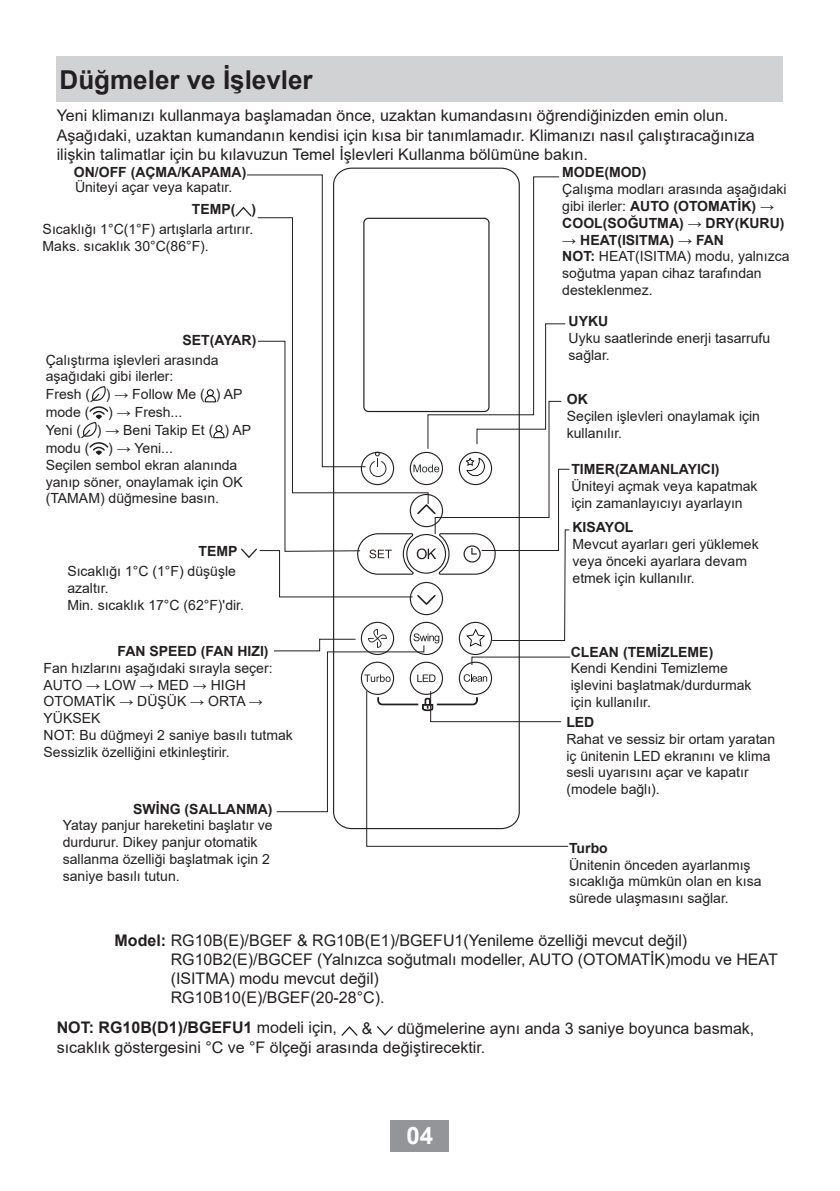
<style>
.page{position:relative;width:840px;height:1191px;background:#fff}
.page>*{position:absolute;margin:0;border:0;box-sizing:border-box;transform-origin:0 0}
.t1{font:700 26px "Arial";color:#231f20}
.t2{font:700 24px "Arial";color:#fff}
.t3{font:16px/19.2px "Arial";color:#231f20}
.t4{font:700 16px "Arial";color:#231f20}
.t5{font:14px/16.8px "Arial";color:#231f20}
.t6{font:700 14px "Arial";color:#231f20}
.s1{font-weight:700}
.s2{font-weight:400}
</style>
<div class="page">
<div style="left:390px;top:1120px;width:59px;height:31px;background:#939598"></div>
<div style="left:57px;top:57px;width:725px;height:45px;background:#d1d2d4"></div>
<svg style="left:235px;top:207px;width:12px;height:9px"></svg>
<svg style="left:205px;top:389px;width:11px;height:13px"></svg>
<svg style="left:213px;top:425px;width:11px;height:13px"></svg>
<svg style="left:81px;top:386px;width:28px;height:69px"></svg>
<svg style="left:241px;top:548px;width:6px;height:8px"></svg>
<svg style="left:247px;top:174px;width:323px;height:672px"></svg>
<div style="left:333px;top:168px;width:186px;height:661px;border:1px solid #231f20;border-radius:17px"></div>
<div style="left:363px;top:218px;width:126px;height:194px;border:1px solid #231f20;border-radius:5px"></div>
<svg style="left:355px;top:451px;width:141px;height:260px"></svg>
<svg style="left:341px;top:1026px;width:16px;height:9px"></svg>
<svg style="left:377px;top:1026px;width:16px;height:9px"></svg>
<h1 class="t1" style="left:59px;top:62px;width:254px">Düğmeler ve İşlevler</h1>
<p class="t3" style="left:57px;top:106px;width:699px">Yeni klimanızı kullanmaya başlamadan önce, uzaktan kumandasını öğrendiğinizden emin olun.<br>Aşağıdaki, uzaktan kumandanın kendisi için kısa bir tanımlamadır. Klimanızı nasıl çalıştıracağınıza ilişkin talimatlar için bu kılavuzun Temel İşlevleri Kullanma bölümüne bakın.</p>
<p class="t5" style="left:75px;top:179px;width:159px">Üniteyi açar veya kapatır.</p>
<p class="t6" style="left:192px;top:200px;width:66px">TEMP( )</p>
<p class="t6" style="left:562px;top:163px;width:85px">MODE(MOD)</p>
<p class="t5" style="left:562px;top:181px;width:226px">Çalışma modları arasında aşağıdaki gibi ilerler: <span class="s1">AUTO (OTOMATİK) →<br>COOL(SOĞUTMA) → DRY(KURU)</span></p>
<p class="t5" style="left:562px;top:231px;width:228px"><span class="s1">→ HEAT(ISITMA) → FAN<br>NOT:</span> HEAT(ISITMA) modu, yalnızca soğutma yapan cihaz tarafından desteklenmez.</p>
<p class="t6" style="left:74px;top:163px;width:174px">ON/OFF (AÇMA/KAPAMA)</p>
<p class="t5" style="left:43px;top:221px;width:212px">Sıcaklığı 1°C(1°F) artışlarla artırır.<br>Maks. sıcaklık 30°C(86°F).</p>
<p class="t6" style="left:182px;top:331px;width:75px">SET(AYAR)</p>
<p class="t5" style="left:46px;top:351px;width:198px;line-height:17.6px">Çalıştırma işlevleri arasında aşağıdaki gibi ilerler:<br>Fresh ( ) → Follow Me ( ) AP mode (</p>
<p class="t5" style="left:46px;top:403px;width:207px;line-height:18px;text-indent:62px">) → Fresh...<br>Yeni ( ) → Beni Takip Et ( ) AP modu (</p>
<p class="t5" style="left:46px;top:439px;width:198px;text-indent:62px">) → Yeni...<br>Seçilen sembol ekran alanında yanıp söner, onaylamak için OK (TAMAM) düğmesine basın.</p>
<p class="t6" style="left:198px;top:542px;width:40px">TEMP</p>
<p class="t5" style="left:67px;top:563px;width:178px">Sıcaklığı 1°C (1°F) düşüşle azaltır.<br>Min. sıcaklık 17°C (62°F)'dir.</p>
<p class="t6" style="left:117px;top:642px;width:152px">FAN SPEED (FAN HIZI)</p>
<p class="t5" style="left:44px;top:659px;width:251px">Fan hızlarını aşağıdaki sırayla seçer:<br>AUTO → LOW → MED → HIGH<br>OTOMATİK → DÜŞÜK → ORTA →<br>YÜKSEK<br>NOT: Bu düğmeyi 2 saniye basılı tutmak<br>Sessizlik özelliğini etkinleştirir.</p>
<p class="t6" style="left:133px;top:799px;width:141px">SWİNG (SALLANMA)</p>
<p class="t5" style="left:63px;top:816px;width:211px">Yatay panjur hareketini başlatır ve durdurur. Dikey panjur otomatik sallanma özelliği başlatmak için 2 saniye basılı tutun.</p>
<p class="t6" style="left:568px;top:312px;width:41px">UYKU</p>
<p class="t5" style="left:568px;top:329px;width:203px">Uyku saatlerinde enerji tasarrufu sağlar.</p>
<p class="t6" style="left:566px;top:390px;width:23px">OK</p>
<p class="t5" style="left:566px;top:407px;width:194px">Seçilen işlevleri onaylamak için kullanılır.</p>
<p class="t6" style="left:571px;top:460px;width:150px">TIMER(ZAMANLAYICI)</p>
<p class="t5" style="left:571px;top:477px;width:187px">Üniteyi açmak veya kapatmak için zamanlayıcıyı ayarlayın</p>
<p class="t6" style="left:572px;top:518px;width:62px">KISAYOL</p>
<p class="t5" style="left:572px;top:536px;width:187px">Mevcut ayarları geri yüklemek veya önceki ayarlara devam etmek için kullanılır.</p>
<p class="t6" style="left:570px;top:642px;width:144px">CLEAN (TEMİZLEME)</p>
<p class="t5" style="left:570px;top:660px;width:182px">Kendi Kendini Temizleme işlevini başlatmak/durdurmak için kullanılır.</p>
<p class="t6" style="left:566px;top:712px;width:30px">LED</p>
<p class="t5" style="left:566px;top:730px;width:210px">Rahat ve sessiz bir ortam yaratan iç ünitenin LED ekranını ve klima sesli uyarısını açar ve kapatır (modele bağlı).</p>
<p class="t6" style="left:568px;top:838px;width:40px">Turbo</p>
<p class="t5" style="left:568px;top:856px;width:194px">Ünitenin önceden ayarlanmış sıcaklığa mümkün olan en kısa sürede ulaşmasını sağlar.</p>
<p class="t3" style="left:170px;top:930px;width:608px;text-indent:-56px"><span class="s1">Model:</span> RG10B(E)/BGEF &amp; RG10B(E1)/BGEFU1(Yenileme özelliği mevcut değil)<br>RG10B2(E)/BGCEF (Yalnızca soğutmalı modeller, AUTO (OTOMATİK)modu ve HEAT (ISITMA) modu mevcut değil)<br>RG10B10(E)/BGEF(20-28°C).</p>
<p class="t4" style="left:57px;top:1017px;width:282px">NOT: RG10B(D1)/BGEFU1 <span class="s2">modeli için,</span></p>
<p class="t3" style="left:361px;top:1018px;width:12px">&amp;</p>
<p class="t3" style="left:57px;top:1018px;width:698px;text-indent:340px">düğmelerine aynı anda 3 saniye boyunca basmak, sıcaklık göstergesini °C ve °F ölçeği arasında değiştirecektir.</p>
<h2 class="t2" style="left:406px;top:1119px;width:28px">04</h2>
</div>
